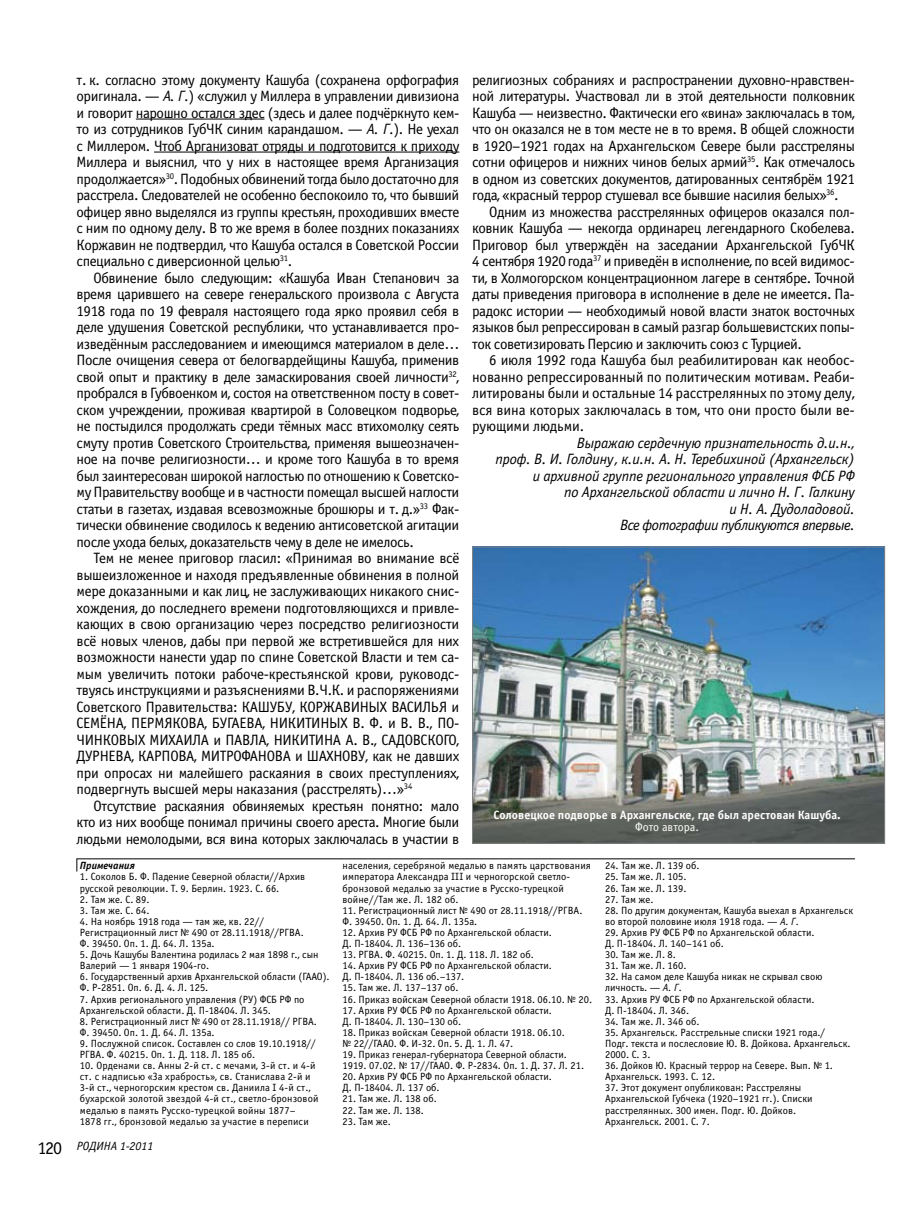
<style>
.page{position:relative;width:923px;height:1212px;background:#fff}
.page>*{position:absolute;margin:0;border:0;box-sizing:border-box;transform-origin:0 0}
.t1{font:15px/16.5px "Officina Sans C";letter-spacing:-.03em;color:#000;text-align:justify}
.t2{font:italic 15px/16.5px "Officina Sans C";letter-spacing:-.01em;color:#000;text-align:right}
.t3{font:700 12px "Officina Sans C";color:#fff}
.t4{font:italic 12px "Officina Sans C";color:#000}
.t5{font:12px "Officina Sans C";color:#fff}
.t6{font:10.5px/11.1px "Officina Sans C";color:#000}
.t7{font:italic 700 10.5px "Officina Sans C";color:#000}
.s1{font-style:italic}
.s2{font-style:normal;font-size:18px}
</style>
<div class="page">
<hr style="left:136px;top:119px;width:128px;height:1px;background:#000">
<hr style="left:154px;top:152px;width:305px;height:1px;background:#000">
<hr style="left:77px;top:858px;width:778px;height:1px;background:#000">
<svg style="left:77px;top:859px;width:1px;height:12px"></svg>
<img style="left:474px;top:549px;width:409px;height:293px">
<div style="left:472px;top:547px;width:413px;height:297px;border:1px solid #808284"></div>
<p class="t1" style="left:77px;top:72px;width:384px">т. к. согласно этому документу Кашуба (сохранена орфография оригинала. — <span class="s1">А. Г.</span>) «служил у Миллера в управлении дивизиона и говорит нарошно остался здес (здесь и далее подчёркнуто кем&shy;то из сотрудников ГубЧК синим карандашом. — <span class="s1">А. Г.</span>). Не уехал с Миллером. Чтоб Арганизоват отряды и подготовится к приходу Миллера и выяснил, что у них в настоящее время Арганизация продолжается»<sup>30</sup>. Подобных обвинений тогда было достаточно для расстрела. Следователей не особенно беспокоило то, что бывший офицер явно выделялся из группы крестьян, проходивших вместе с ним по одному делу. В то же время в более поздних показаниях Коржавин не подтвердил, что Кашуба остался в Советской России специально с диверсионной целью<sup>31</sup>.</p>
<p class="t1" style="left:77px;top:270px;width:384px;text-indent:17px">Обвинение было следующим: «Кашуба Иван Степанович за время царившего на севере генеральского произвола с Августа 1918 года по 19 февраля настоящего года ярко проявил себя в деле удушения Советской республики, что устанавливается про&shy;изведённым расследованием и имеющимся материалом в деле… После очищения севера от белогвардейщины Кашуба, применив свой опыт и практику в деле замаскирования своей личности<sup>32</sup>, пробрался в Губвоенком и, состоя на ответственном посту в совет&shy;ском учреждении, проживая квартирой в Соловецком подворье, не постыдился продолжать среди тёмных масс втихомолку сеять смуту против Советского Строительства, применяя вышеозначен&shy;ное на почве религиозности… и кроме того Кашуба в то время был заинтересован широкой наглостью по отношению к Советско&shy;му Правительству вообще и в частности помещал высшей наглости статьи в газетах, издавая всевозможные брошюры и т. д.»<sup>33</sup> Фак&shy;тически обвинение сводилось к ведению антисоветской агитации после ухода белых, доказательств чему в деле не имелось.</p>
<p class="t1" style="left:77px;top:550px;width:384px;text-indent:17px">Тем не менее приговор гласил: «Принимая во внимание всё вышеизложенное и находя предъявленные обвинения в полной мере доказанными и как лиц, не заслуживающих никакого снис&shy;хождения, до последнего времени подготовляющихся и привле&shy;кающих в свою организацию через посредство религиозности всё новых членов, дабы при первой же встретившейся для них возможности нанести удар по спине Советской Власти и тем са&shy;мым увеличить потоки рабоче-крестьянской крови, руководс&shy;твуясь инструкциями и разъяснениями В.Ч.К. и распоряжениями Советского Правительства: КАШУБУ, КОРЖАВИНЫХ ВАСИЛЬЯ и СЕМЁНА, ПЕРМЯКОВА, БУГАЕВА, НИКИТИНЫХ В. Ф. и В. В., ПО-ЧИНКОВЫХ МИХАИЛА и ПАВЛА, НИКИТИНА А. В., САДОВСКОГО, ДУРНЕВА, КАРПОВА, МИТРОФАНОВА и ШАХНОВУ, как не давших при опросах ни малейшего раскаяния в своих преступлениях, подвергнуть высшей меры наказания (расстрелять)…»<sup>34</sup></p>
<p class="t1" style="left:77px;top:798px;width:384px;text-indent:17px">Отсутствие раскаяния обвиняемых крестьян понятно: мало кто из них вообще понимал причины своего ареста. Многие были людьми немолодыми, вся вина которых заключалась в участии в</p>
<p class="t1" style="left:472px;top:72px;width:384px">религиозных собраниях и распространении духовно-нравствен&shy;ной литературы. Участвовал ли в этой деятельности полковник Кашуба — неизвестно. Фактически его «вина» заключалась в том, что он оказался не в том месте не в то время. В общей сложности в 1920–1921 годах на Архангельском Севере были расстреляны сотни офицеров и нижних чинов белых армий<sup>35</sup>. Как отмечалось в одном из советских документов, датированных сентябрём 1921 года, «красный террор стушевал все бывшие насилия белых»<sup>36</sup>.</p>
<p class="t1" style="left:472px;top:204px;width:384px;text-indent:17px">Одним из множества расстрелянных офицеров оказался пол&shy;ковник Кашуба — некогда ординарец легендарного Скобелева.<br>Приговор был утверждён на заседании Архангельской ГубЧК 4 сентября 1920 года<sup>37</sup> и приведён в исполнение, по всей видимос&shy;ти, в Холмогорском концентрационном лагере в сентябре. Точной даты приведения приговора в исполнение в деле не имеется. Па&shy;радокс истории — необходимый новой власти знаток восточных языков был репрессирован в самый разгар большевистских попы&shy;ток советизировать Персию и заключить союз с Турцией.</p>
<p class="t1" style="left:472px;top:352px;width:384px;text-indent:17px">6 июля 1992 года Кашуба был реабилитирован как необос&shy;нованно репрессированный по политическим мотивам. Реаби&shy;литированы были и остальные 14 расстрелянных по этому делу, вся вина которых заключалась в том, что они просто были ве&shy;рующими людьми.</p>
<p class="t2" style="left:495px;top:435px;width:361px">Выражаю сердечную признательность д.и.н.,<br>проф. В. И. Голдину, к.и.н. А. Н. Теребихиной (Архангельск) и архивной группе регионального управления ФСБ РФ<br>по Архангельской области и лично Н. Г. Галкину<br>и Н. А. Дудоладовой.<br>Все фотографии публикуются впервые.</p>
<p class="t3" style="left:493px;top:808px;width:349px">Соловецкое подворье в Архангельске, где был арестован Кашуба.</p>
<p class="t5" style="left:635px;top:820px;width:65px">Фото автора.</p>
<p class="t7" style="left:80px;top:860px;width:56px">Примечания</p>
<p class="t6" style="left:80px;top:871px;width:227px">1. Соколов Б. Ф. Падение Северной области//Архив русской революции. Т. 9. Берлин. 1923. С. 66.</p>
<p class="t6" style="left:80px;top:894px;width:71px">2. Там же. С. 89.</p>
<p class="t6" style="left:80px;top:905px;width:71px">3. Там же. С. 64.</p>
<p class="t6" style="left:80px;top:916px;width:225px">4. На ноябрь 1918 года — там же, кв. 22//<br>Регистрационный лист № 490 от 28.11.1918//РГВА.<br>Ф. 39450. Оп. 1. Д. 64. Л. 135а.</p>
<p class="t6" style="left:80px;top:949px;width:240px">5. Дочь Кашубы Валентина родилась 2 мая 1898 г., сын<br>Валерий — 1 января 1904-го.</p>
<p class="t6" style="left:80px;top:971px;width:251px">6. Государственный архив Архангельской области (ГААО).<br>Ф. Р-2851. Оп. 6. Д. 4. Л. 125.</p>
<p class="t6" style="left:80px;top:994px;width:226px">7. Архив регионального управления (РУ) ФСБ РФ по<br>Архангельской области. Д. П-18404. Л. 345.</p>
<p class="t6" style="left:80px;top:1016px;width:239px">8. Регистрационный лист № 490 от 28.11.1918// РГВА.<br>Ф. 39450. Оп. 1. Д. 64. Л. 135а.</p>
<p class="t6" style="left:80px;top:1038px;width:237px">9. Послужной список. Составлен со слов 19.10.1918//<br>РГВА. Ф. 40215. Оп. 1. Д. 118. Л. 185 об.</p>
<p class="t6" style="left:80px;top:1060px;width:240px">10. Орденами св. Анны 2-й ст. с мечами, 3-й ст. и 4-й ст. с надписью «За храбрость», св. Станислава 2-й и 3-й ст., черногорским крестом св. Даниила I 4-й ст., бухарской золотой звездой 4-й ст., светло-бронзовой медалью в память Русско-турецкой войны 1877– 1878 гг., бронзовой медалью за участие в переписи</p>
<p class="t4" style="left:38px;top:1139px;width:60px"><span class="s2">120</span> родина</p>
<p class="t4" style="left:120px;top:1139px;width:35px">1-2011</p>
<p class="t6" style="left:342px;top:860px;width:250px">населения, серебряной медалью в память царствования императора Александра III и черногорской светло&shy;бронзовой медалью за участие в Русско-турецкой войне//Там же. Л. 182 об.</p>
<p class="t6" style="left:342px;top:905px;width:241px">11. Регистрационный лист № 490 от 28.11.1918//РГВА.<br>Ф. 39450. Оп. 1. Д. 64. Л. 135а.</p>
<p class="t6" style="left:342px;top:927px;width:211px">12. Архив РУ ФСБ РФ по Архангельской области.<br>Д. П-18404. Л. 136–136 об.</p>
<p class="t6" style="left:342px;top:949px;width:193px">13. РГВА. Ф. 40215. Оп. 1. Д. 118. Л. 182 об.</p>
<p class="t6" style="left:342px;top:960px;width:211px">14. Архив РУ ФСБ РФ по Архангельской области.<br>Д. П-18404. Л. 136 об.–137.</p>
<p class="t6" style="left:342px;top:982px;width:117px">15. Там же. Л. 137–137 об.</p>
<p class="t6" style="left:342px;top:994px;width:251px">16. Приказ войскам Северной области 1918. 06.10. № 20.</p>
<p class="t6" style="left:342px;top:1005px;width:211px">17. Архив РУ ФСБ РФ по Архангельской области.<br>Д. П-18404. Л. 130–130 об.</p>
<p class="t6" style="left:342px;top:1027px;width:224px">18. Приказ войскам Северной области 1918. 06.10. № 22//ГААО. Ф. И-32. Оп. 5. Д. 1. Л. 47.</p>
<p class="t6" style="left:342px;top:1049px;width:243px">19. Приказ генерал-губернатора Северной области.<br>1919. 07.02. № 17//ГААО. Ф. Р-2834. Оп. 1. Д. 37. Л. 21.</p>
<p class="t6" style="left:342px;top:1071px;width:211px">20. Архив РУ ФСБ РФ по Архангельской области.<br>Д. П-18404. Л. 137 об.</p>
<p class="t6" style="left:342px;top:1093px;width:96px">21. Там же. Л. 138 об.</p>
<p class="t6" style="left:342px;top:1105px;width:83px">22. Там же. Л. 138.</p>
<p class="t6" style="left:342px;top:1116px;width:50px">23. Там же.</p>
<p class="t6" style="left:605px;top:860px;width:96px">24. Там же. Л. 139 об.</p>
<p class="t6" style="left:605px;top:871px;width:83px">25. Там же. Л. 105.</p>
<p class="t6" style="left:605px;top:883px;width:83px">26. Там же. Л. 139.</p>
<p class="t6" style="left:605px;top:894px;width:50px">27. Там же.</p>
<p class="t6" style="left:605px;top:905px;width:250px">28. По другим документам, Кашуба выехал в Архангельск во второй половине июля 1918 года. — <span class="s1">А. Г.</span></p>
<p class="t6" style="left:605px;top:927px;width:211px">29. Архив РУ ФСБ РФ по Архангельской области.<br>Д. П-18404. Л. 140–141 об.</p>
<p class="t6" style="left:605px;top:949px;width:72px">30. Там же. Л. 8.</p>
<p class="t6" style="left:605px;top:960px;width:83px">31. Там же. Л. 160.</p>
<p class="t6" style="left:605px;top:971px;width:219px">32. На самом деле Кашуба никак не скрывал свою личность. — <span class="s1">А. Г.</span></p>
<p class="t6" style="left:605px;top:994px;width:211px">33. Архив РУ ФСБ РФ по Архангельской области.<br>Д. П-18404. Л. 346.</p>
<p class="t6" style="left:605px;top:1016px;width:96px">34. Там же. Л. 346 об.</p>
<p class="t6" style="left:605px;top:1027px;width:247px">35. Архангельск. Расстрельные списки 1921 года./<br>Подг. текста и послесловие Ю. В. Дойкова. Архангельск.<br>2000. С. 3.</p>
<p class="t6" style="left:605px;top:1060px;width:229px">36. Дойков Ю. Красный террор на Севере. Вып. № 1.<br>Архангельск. 1993. С. 12.</p>
<p class="t6" style="left:605px;top:1082px;width:209px">37. Этот документ опубликован: Расстреляны Архангельской Губчека (1920–1921 гг.). Списки расстрелянных. 300 имен. Подг. Ю. Дойков.<br>Архангельск. 2001. С. 7.</p>
</div>
